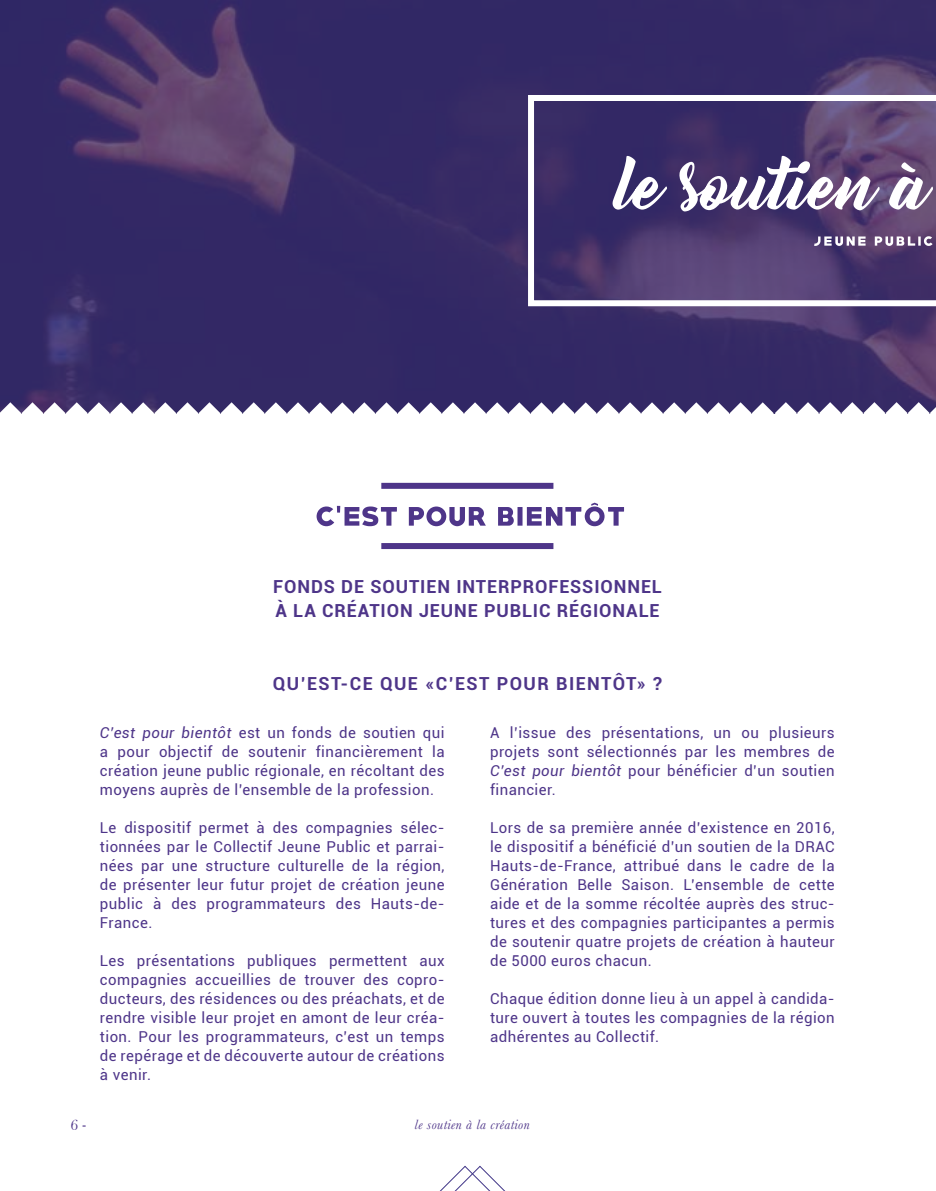
<style>
.page{position:relative;width:936px;height:1191px;background:#fff}
.page>*{position:absolute;margin:0;border:0;box-sizing:border-box;transform-origin:0 0}
.t1{font:700 18px/24px "Roboto";letter-spacing:.05em;color:#4e3589}
.t2{font:700 18px "Roboto";letter-spacing:.08em;color:#4e3589}
.t3{font:15px/19px "Roboto";letter-spacing:.03em;color:#4e3589;text-align:justify}
.t4{font:15px "Bask Old Face";color:#4e3589}
.t5{font:italic 14px "Baskerville";letter-spacing:.03em;color:#4e3589}
.s1{font-style:italic}
.s2{font-size:14px}
</style>
<div class="page">
<svg style="left:316px;top:502px;width:308px;height:24px"></svg>
<div style="left:381px;top:483px;width:172px;height:6px;background:#4e3589"></div>
<svg style="left:0;top:0;width:935px;height:402px;background:#372b66"></svg>
<svg style="left:0;top:402px;width:935px;height:12px"></svg>
<svg style="left:528px;top:95px;width:407px;height:211px;background:#625381"></svg>
<div style="left:381px;top:543px;width:172px;height:6px;background:#4e3589"></div>
<svg style="left:440px;top:1165px;width:65px;height:26px"></svg>
<p class="t1" style="left:273px;top:573px;width:390px">FONDS DE SOUTIEN INTERPROFESSIONNEL<br>À LA CRÉATION JEUNE PUBLIC RÉGIONALE</p>
<p class="t2" style="left:273px;top:671px;width:391px">QU’EST-CE QUE «C’EST POUR BIENTÔT» ?</p>
<p class="t3" style="left:100px;top:723px;width:346px"><span class="s1">C’est pour bientôt</span> est un fonds de soutien qui a pour objectif de soutenir financièrement la création jeune public régionale, en récoltant des moyens auprès de l’ensemble de la profession.</p>
<p class="t3" style="left:100px;top:818px;width:346px">Le dispositif permet à des compagnies sélec&shy;tionnées par le Collectif Jeune Public et parrai&shy;nées par une structure culturelle de la région, de présenter leur futur projet de création jeune public à des programmateurs des Hauts-de-France.</p>
<p class="t3" style="left:100px;top:951px;width:346px">Les présentations publiques permettent aux compagnies accueillies de trouver des copro&shy;ducteurs, des résidences ou des préachats, et de rendre visible leur projet en amont de leur créa&shy;tion. Pour les programmateurs, c’est un temps de repérage et de découverte autour de créations à venir.</p>
<p class="t3" style="left:490px;top:723px;width:346px">A l’issue des présentations, un ou plusieurs projets sont sélectionnés par les membres de <span class="s1">C’est pour bientôt</span> pour bénéficier d’un soutien financier.</p>
<p class="t3" style="left:490px;top:818px;width:346px">Lors de sa première année d’existence en 2016, le dispositif a bénéficié d’un soutien de la DRAC Hauts-de-France, attribué dans le cadre de la Génération Belle Saison. L’ensemble de cette aide et de la somme récoltée auprès des struc&shy;tures et des compagnies participantes a permis de soutenir quatre projets de création à hauteur de 5000 euros chacun.</p>
<p class="t3" style="left:490px;top:989px;width:346px">Chaque édition donne lieu à un appel à candida&shy;ture ouvert à toutes les compagnies de la région adhérentes au Collectif.</p>
<p class="t4" style="left:71px;top:1116px;width:17px">6 <span class="s2">-</span></p>
<p class="t5" style="left:414px;top:1115px;width:117px">le soutien à la création</p>
</div>
